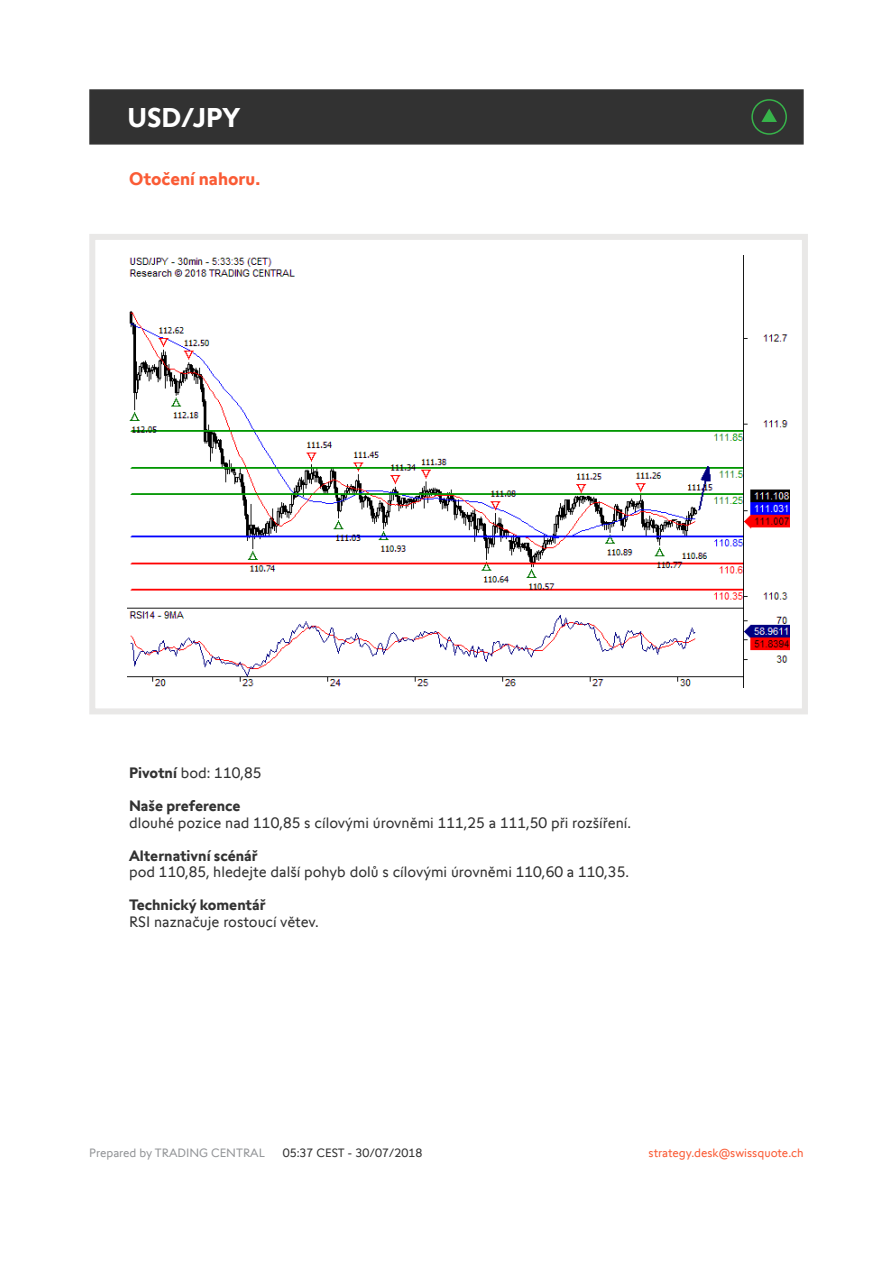
<style>
.page{position:relative;width:893px;height:1263px;background:#fff}
.page>*{position:absolute;margin:0;border:0;box-sizing:border-box;transform-origin:0 0}
.t1{font:700 27px "Swissquote CT";color:#fff}
.t2{font:700 18px "Swissquote CT";color:#fa5b35}
.t3{font:15px "Swissquote CT";color:#323232}
.t4{font:700 15px "Swissquote CT";color:#323232}
.t5{font:12px "Swissquote CT";color:#fa5b35}
.t6{font:12px "Swissquote CT";color:#939598}
.t7{font:12px "Swissquote CT";color:#323232}
.s1{font-weight:700}
</style>
<div class="page">
<div style="left:89px;top:234px;width:719px;height:480px;border:6px solid #e9e8e7"></div>
<div style="left:89px;top:89px;width:715px;height:56px;background:#323232;border:2px solid #323232"></div>
<img style="left:128px;top:255px;width:661px;height:432px">
<svg style="left:751px;top:99px;width:36px;height:36px"></svg>
<h1 class="t1" style="left:128px;top:101px;width:114px">USD/JPY</h1>
<p class="t2" style="left:129px;top:168px;width:133px">Otočení nahoru.</p>
<p class="t3" style="left:129px;top:764px;width:134px"><span class="s1">Pivotní</span> bod: 110,85</p>
<p class="t4" style="left:129px;top:797px;width:113px">Naše preference</p>
<p class="t3" style="left:129px;top:814px;width:503px">dlouhé pozice nad 110,85 s cílovými úrovněmi 111,25 a 111,50 při rozšíření.</p>
<p class="t4" style="left:129px;top:846px;width:130px">Alternativní scénář</p>
<p class="t3" style="left:129px;top:863px;width:501px">pod 110,85, hledejte další pohyb dolů s cílovými úrovněmi 110,60 a 110,35.</p>
<p class="t4" style="left:129px;top:896px;width:138px">Technický komentář</p>
<p class="t3" style="left:129px;top:913px;width:191px">RSI naznačuje rostoucí větev.</p>
<p class="t6" style="left:89px;top:1145px;width:177px">Prepared by TRADING CENTRAL</p>
<p class="t7" style="left:283px;top:1145px;width:141px">05:37 CEST - 30/07/2018</p>
<p class="t5" style="left:649px;top:1145px;width:157px">strategy.desk@swissquote.ch</p>
</div>
